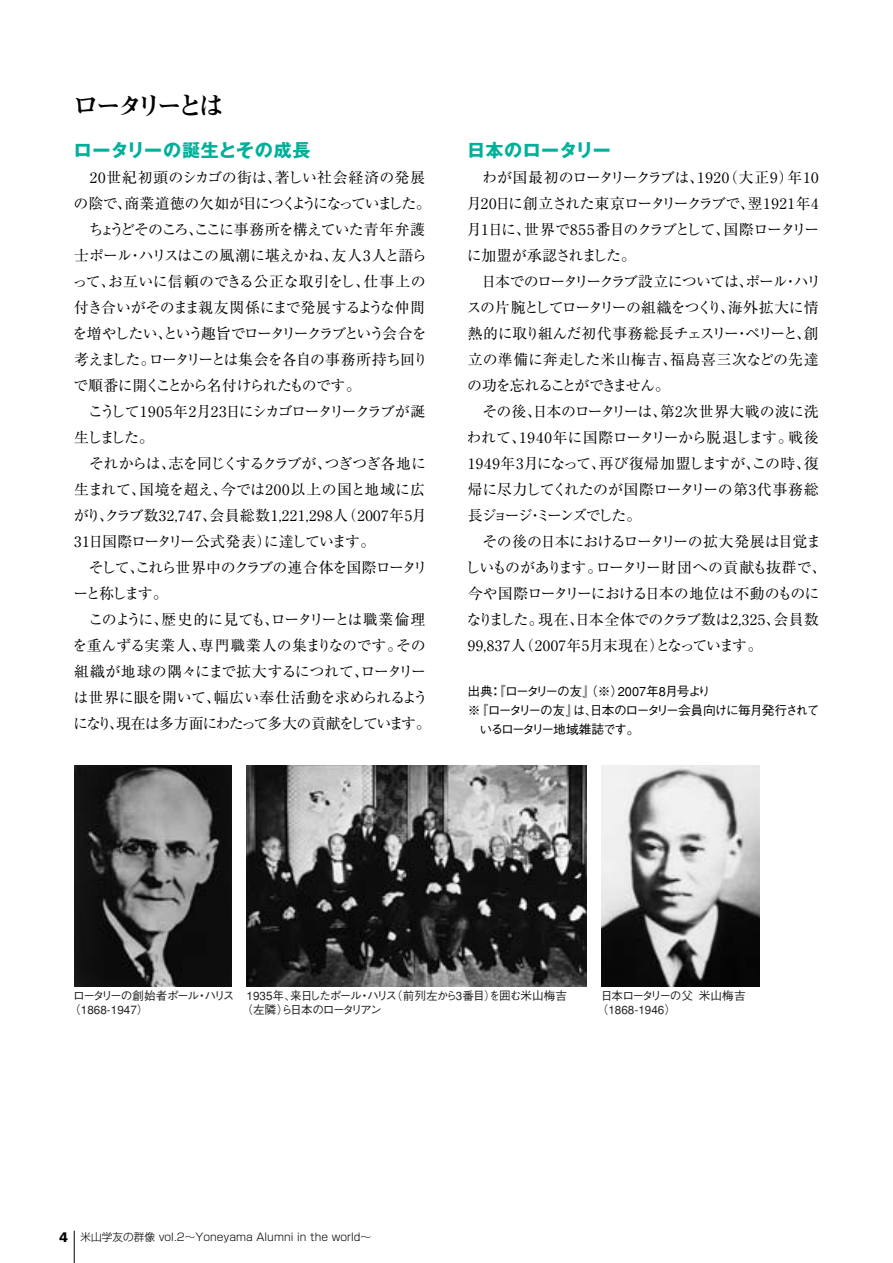
<style>
.page{position:relative;width:893px;height:1263px;background:#fff}
.page>*{position:absolute;margin:0;border:0;box-sizing:border-box;transform-origin:0 0}
.t1{font:25.5px "Midashi Min MA31";letter-spacing:-.185em;color:#000}
.t2{font:700 18px "Gothic MB101";letter-spacing:.025em;color:#00b09a}
.t3{font:700 18px "Gothic MB101";letter-spacing:.005em;color:#00b09a}
.t4{font:14.85px/26px "Ryumin";letter-spacing:-.045em;color:#000}
.t5{font:900 13.8px "Frutiger";color:#000}
.t6{font:500 12.75px "Gothic BBB";letter-spacing:-.095em;color:#000}
.t7{font:500 12.75px "Gothic BBB";letter-spacing:-.135em;color:#000}
.t8{font:500 11.7px/14px "Gothic BBB";letter-spacing:-.08em;color:#231f20}
.t9{font:500 11.7px/14px "Gothic BBB";letter-spacing:-.035em;color:#231f20}
.t10{font:500 11.7px/14px "Gothic BBB";color:#231f20}
.t11{font:300 10.65px "Shin Go";color:#000}
</style>
<div class="page">
<hr style="left:74px;top:1231px;width:1px;height:32px;background:#000">
<img style="left:74px;top:765px;width:158px;height:222px">
<img style="left:602px;top:765px;width:157px;height:222px">
<img style="left:247px;top:765px;width:340px;height:222px">
<h1 class="t1" style="left:73px;top:96px;width:152px">ロータリーとは</h1>
<p class="t2" style="left:74px;top:144px;width:238px">ロータリーの誕生とその成長</p>
<p class="t4" style="left:73px;top:167px;width:360px">　20世紀初頭のシカゴの街は、著しい社会経済の発展の陰で、商業道徳の欠如が目につくようになっていました。　ちょうどそのころ、ここに事務所を構えていた青年弁護士ポール・ハリスはこの風潮に堪えかね、友人3人と語らって、お互いに信頼のできる公正な取引をし、仕事上の付き合いがそのまま親友関係にまで発展するような仲間を増やしたい、という趣旨でロータリークラブという会合を考えました。ロータリーとは集会を各自の事務所持ち回りで順番に開くことから名付けられたものです。<br>　こうして1905年2月23日にシカゴロータリークラブが誕生しました。<br>　それからは、志を同じくするクラブが、つぎつぎ各地に生まれて、国境を超え、今では200以上の国と地域に広がり、クラブ数32,747、会員総数1,221,298人（2007年5月<br>31日国際ロータリー公式発表）に達しています。<br>　そして、これら世界中のクラブの連合体を国際ロータリーと称します。<br>　このように、歴史的に見ても、ロータリーとは職業倫理を重んずる実業人、専門職業人の集まりなのです。その組織が地球の隅々にまで拡大するにつれて、ロータリーは世界に眼を開いて、幅広い奉仕活動を求められるようになり、現在は多方面にわたって多大の貢献をしています。</p>
<p class="t3" style="left:467px;top:144px;width:145px">日本のロータリー</p>
<p class="t4" style="left:465px;top:167px;width:363px">　わが国最初のロータリークラブは、1920（大正9）年10月20日に創立された東京ロータリークラブで、翌1921年4月1日に、世界で855番目のクラブとして、国際ロータリーに加盟が承認されました。<br>　日本でのロータリークラブ設立については、ポール・ハリスの片腕としてロータリーの組織をつくり、海外拡大に情熱的に取り組んだ初代事務総長チェスリー・ペリーと、創立の準備に奔走した米山梅吉、福島喜三次などの先達の功を忘れることができません。<br>　その後、日本のロータリーは、第2次世界大戦の波に洗われて、1940年に国際ロータリーから脱退します。戦後<br>1949年3月になって、再び復帰加盟しますが、この時、復帰に尽力してくれたのが国際ロータリーの第3代事務総長ジョージ・ミーンズでした。<br>　その後の日本におけるロータリーの拡大発展は目覚ましいものがあります。ロータリー財団への貢献も抜群で、今や国際ロータリーにおける日本の地位は不動のものになりました。現在、日本全体でのクラブ数は2,325、会員数<br>99,837人（2007年5月末現在）となっています。</p>
<p class="t6" style="left:467px;top:687px;width:244px">出典：『ロータリーの友』（※）2007年8月号より</p>
<p class="t6" style="left:468px;top:706px;width:353px">※『ロータリーの友』は、日本のロータリー会員向けに毎月発行されて</p>
<p class="t7" style="left:479px;top:725px;width:161px">いるロータリー地域雑誌です。</p>
<p class="t8" style="left:241px;top:990px;width:327px;text-indent:5px">1935年、来日したポール・ハリス（前列左から3番目）を囲む米山梅吉（左隣）ら日本のロータリアン</p>
<p class="t9" style="left:69px;top:990px;width:167px;text-indent:4px">ロータリーの創始者ポール・ハリス（1868-1947）</p>
<p class="t10" style="left:596px;top:990px;width:150px;text-indent:4px">日本ロータリーの父米山梅吉（1868-1946）</p>
<p class="t5" style="left:59px;top:1231px;width:10px">4</p>
<p class="t11" style="left:81px;top:1233px;width:292px">米山学友の群像 vol.2～Yoneyama Alumni in the world～</p>
</div>
